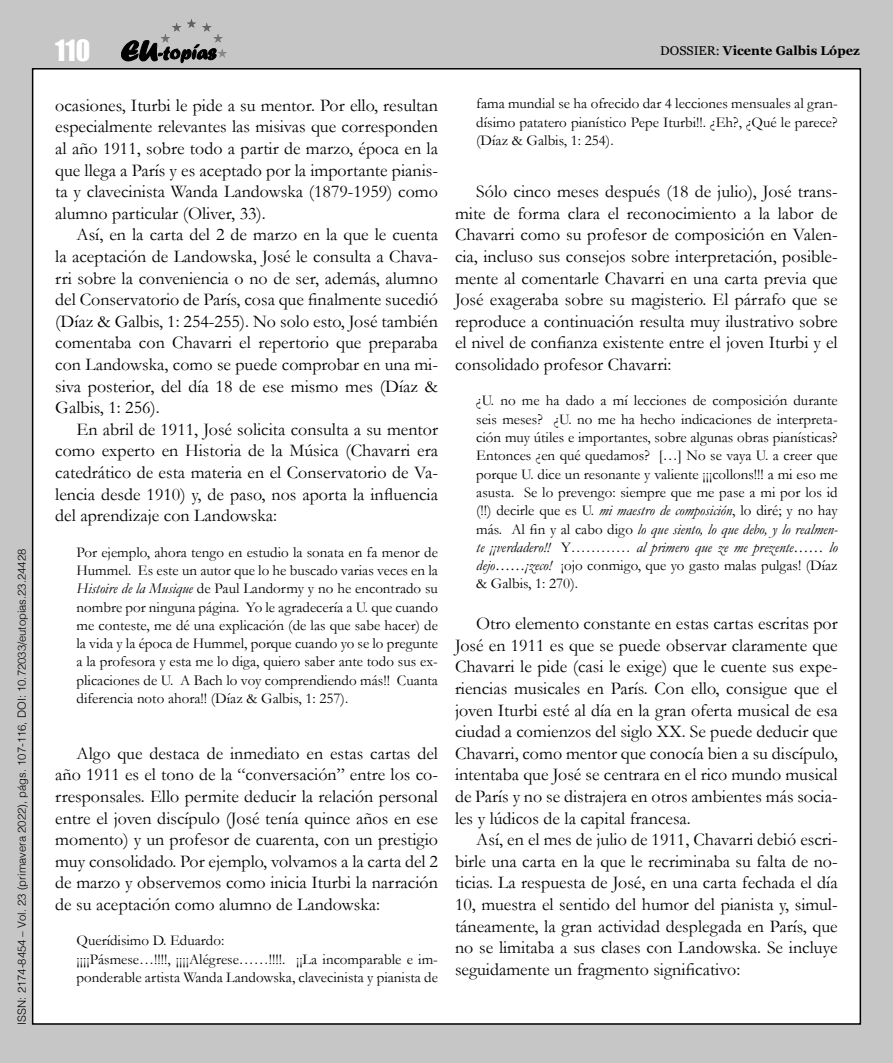
<style>
.page{position:relative;width:893px;height:1063px;background:#c6c6c6}
.page>*{position:absolute;margin:0;border:0;box-sizing:border-box;transform-origin:0 0}
.t1{font:27px "Impact";color:#fff}
.Articulo_parrafo{font:18px/21.6px "Garamond";color:#000;text-align:justify}
.Articulo_parrafo_1{font:18px/21.6px "Garamond";color:#000;text-align:justify}
.Articulo_citas{font:15px/18.3px "Garamond";color:#000;text-align:justify}
.t2{font:700 12.75px "Georgia";color:#000}
.t3{font:300 11.25px "Helvetica";color:#000}
.s1{font-weight:400}
.s2{font-style:italic}
</style>
<div class="page">
<div style="left:33px;top:69px;width:827px;height:955px;background:#fff"></div>
<svg style="left:121px;top:40px;width:95px;height:23px"></svg>
<hr style="left:161px;top:19px;width:66px;height:1px;background:#585857">
<hr style="left:161px;top:20px;width:66px;height:1px;background:#595958">
<hr style="left:161px;top:21px;width:66px;height:1px;background:#5a5a59">
<hr style="left:161px;top:22px;width:66px;height:1px;background:#5c5c5b">
<hr style="left:161px;top:23px;width:66px;height:1px;background:#5d5d5c">
<hr style="left:161px;top:24px;width:66px;height:1px;background:#5f5f5e">
<hr style="left:161px;top:25px;width:66px;height:1px;background:#60605f">
<hr style="left:161px;top:26px;width:66px;height:1px;background:#626261">
<hr style="left:161px;top:27px;width:66px;height:1px;background:#636362">
<hr style="left:161px;top:28px;width:66px;height:1px;background:#656464">
<hr style="left:161px;top:29px;width:66px;height:1px;background:#666565">
<hr style="left:161px;top:30px;width:66px;height:1px;background:#676766">
<hr style="left:161px;top:31px;width:66px;height:1px;background:#696868">
<hr style="left:161px;top:32px;width:66px;height:1px;background:#6a6969">
<hr style="left:161px;top:33px;width:66px;height:1px;background:#6c6b6b">
<hr style="left:161px;top:34px;width:66px;height:1px;background:#6c6c6c">
<hr style="left:161px;top:35px;width:66px;height:1px;background:#6e6e6d">
<hr style="left:161px;top:36px;width:66px;height:1px;background:#6f6f6e">
<hr style="left:161px;top:37px;width:66px;height:1px;background:#717170">
<hr style="left:161px;top:38px;width:66px;height:1px;background:#727271">
<hr style="left:161px;top:39px;width:66px;height:1px;background:#747473">
<hr style="left:161px;top:40px;width:66px;height:1px;background:#757574">
<hr style="left:161px;top:41px;width:66px;height:1px;background:#767675">
<hr style="left:161px;top:42px;width:66px;height:1px;background:#787877">
<hr style="left:161px;top:43px;width:66px;height:1px;background:#797978">
<hr style="left:161px;top:44px;width:66px;height:1px;background:#7b7b7a">
<hr style="left:161px;top:45px;width:66px;height:1px;background:#7c7c7b">
<hr style="left:161px;top:46px;width:66px;height:1px;background:#7e7d7d">
<hr style="left:161px;top:47px;width:66px;height:1px;background:#7f7e7e">
<hr style="left:161px;top:48px;width:66px;height:1px;background:#818080">
<hr style="left:161px;top:49px;width:66px;height:1px;background:#828181">
<hr style="left:161px;top:50px;width:66px;height:1px;background:#828282">
<hr style="left:161px;top:51px;width:66px;height:1px;background:#848483">
<hr style="left:161px;top:52px;width:66px;height:1px;background:#858584">
<hr style="left:161px;top:53px;width:66px;height:1px;background:#878786">
<hr style="left:161px;top:54px;width:66px;height:1px;background:#888887">
<hr style="left:161px;top:55px;width:66px;height:1px;background:#898989">
<hr style="left:161px;top:56px;width:66px;height:1px;background:#8a8a8a">
<hr style="left:161px;top:57px;width:66px;height:1px;background:#8c8c8b">
<p class="t3" style="left:12px;top:1025px;width:477px;rotate:-90deg">ISSN: 2174-8454 – Vol. 23 (primavera 2022), págs. 107-116, DOI: 10.72033/eutopias.23.24428</p>
<h1 class="t1" style="left:55px;top:29px;width:37px">110</h1>
<p class="t2" style="left:660px;top:41px;width:201px"><span class="s1">DOSSIER:</span> Vicente Galbis López</p>
<p class="Articulo_parrafo_1" style="left:55px;top:94px;width:384px">ocasiones, Iturbi le pide a su mentor. Por ello, resultan especialmente relevantes las misivas que corresponden al año 1911, sobre todo a partir de marzo, época en la que llega a París y es aceptado por la importante pianis&shy;ta y clavecinista Wanda Landowska (1879-1959) como alumno particular (Oliver, 33).</p>
<p class="Articulo_parrafo" style="left:55px;top:224px;width:384px;text-indent:21px">Así, en la carta del 2 de marzo en la que le cuenta la aceptación de Landowska, José le consulta a Chava&shy;rri sobre la conveniencia o no de ser, además, alumno del Conservatorio de París, cosa que finalmente sucedió (Díaz &amp; Galbis, 1: 254-255). No solo esto, José también comentaba con Chavarri el repertorio que preparaba con Landowska, como se puede comprobar en una mi&shy;siva posterior, del día 18 de ese mismo mes (Díaz &amp; Galbis, 1: 256).</p>
<p class="Articulo_parrafo" style="left:55px;top:418px;width:384px;text-indent:21px">En abril de 1911, José solicita consulta a su mentor como experto en Historia de la Música (Chavarri era catedrático de esta materia en el Conservatorio de Va&shy;lencia desde 1910) y, de paso, nos aporta la influencia del aprendizaje con Landowska:</p>
<p class="Articulo_citas" style="left:77px;top:542px;width:363px">Por ejemplo, ahora tengo en estudio la sonata en fa menor de Hummel. Es este un autor que lo he buscado varias veces en la <span class="s2">Histoire de la Musique</span> de Paul Landormy y no he encontrado su nombre por ninguna página. Yo le agradecería a U. que cuando me conteste, me dé una explicación (de las que sabe hacer) de la vida y la época de Hummel, porque cuando yo se lo pregunte a la profesora y esta me lo diga, quiero saber ante todo sus ex&shy;plicaciones de U. A Bach lo voy comprendiendo más!! Cuanta diferencia noto ahora!! (Díaz &amp; Galbis, 1: 257).</p>
<p class="Articulo_parrafo" style="left:55px;top:742px;width:384px;text-indent:21px">Algo que destaca de inmediato en estas cartas del año 1911 es el tono de la “conversación” entre los co&shy;rresponsales. Ello permite deducir la relación personal entre el joven discípulo (José tenía quince años en ese momento) y un profesor de cuarenta, con un prestigio muy consolidado. Por ejemplo, volvamos a la carta del 2 de marzo y observemos como inicia Iturbi la narración de su aceptación como alumno de Landowska:</p>
<p class="Articulo_citas" style="left:77px;top:931px;width:149px">Querídisimo D. Eduardo:</p>
<p class="Articulo_citas" style="left:77px;top:949px;width:363px">¡¡¡¡Pásmese…!!!!, ¡¡¡¡Alégrese……!!!!. ¡¡La incomparable e im&shy;ponderable artista Wanda Landowska, clavecinista y pianista de</p>
<p class="Articulo_citas" style="left:476px;top:94px;width:363px">fama mundial se ha ofrecido dar 4 lecciones mensuales al gran&shy;dísimo patatero pianístico Pepe Iturbi!!. ¿Eh?, ¿Qué le parece? (Díaz &amp; Galbis, 1: 254).</p>
<p class="Articulo_parrafo" style="left:455px;top:180px;width:384px;text-indent:21px">Sólo cinco meses después (18 de julio), José trans&shy;mite de forma clara el reconocimiento a la labor de Chavarri como su profesor de composición en Valen&shy;cia, incluso sus consejos sobre interpretación, posible&shy;mente al comentarle Chavarri en una carta previa que José exageraba sobre su magisterio. El párrafo que se reproduce a continuación resulta muy ilustrativo sobre el nivel de confianza existente entre el joven Iturbi y el consolidado profesor Chavarri:</p>
<p class="Articulo_citas" style="left:476px;top:391px;width:363px">¿U. no me ha dado a mí lecciones de composición durante seis meses? ¿U. no me ha hecho indicaciones de interpreta&shy;ción muy útiles e importantes, sobre algunas obras pianísticas?<br>Entonces ¿en qué quedamos? […] No se vaya U. a creer que porque U. dice un resonante y valiente ¡¡¡collons!!! a mi eso me asusta. Se lo prevengo: siempre que me pase a mi por los id (!!) decirle que es U. <span class="s2">mi maestro de composición</span>, lo diré; y no hay más. Al fin y al cabo digo <span class="s2">lo que siento, lo que debo, y lo realmen&shy;te ¡¡verdadero!!</span> Y………… <span class="s2">al primero que ze me prezente…… lo dejo……¡zeco!</span> ¡ojo conmigo, que yo gasto malas pulgas! (Díaz &amp; Galbis, 1: 270).</p>
<p class="Articulo_parrafo" style="left:455px;top:612px;width:384px;text-indent:21px">Otro elemento constante en estas cartas escritas por José en 1911 es que se puede observar claramente que Chavarri le pide (casi le exige) que le cuente sus expe&shy;riencias musicales en París. Con ello, consigue que el joven Iturbi esté al día en la gran oferta musical de esa ciudad a comienzos del siglo XX. Se puede deducir que Chavarri, como mentor que conocía bien a su discípulo, intentaba que José se centrara en el rico mundo musical de París y no se distrajera en otros ambientes más socia&shy;les y lúdicos de la capital francesa.</p>
<p class="Articulo_parrafo" style="left:455px;top:828px;width:384px;text-indent:21px">Así, en el mes de julio de 1911, Chavarri debió escri&shy;birle una carta en la que le recriminaba su falta de no&shy;ticias. La respuesta de José, en una carta fechada el día 10, muestra el sentido del humor del pianista y, simul&shy;táneamente, la gran actividad desplegada en París, que no se limitaba a sus clases con Landowska. Se incluye seguidamente un fragmento significativo:</p>
</div>
